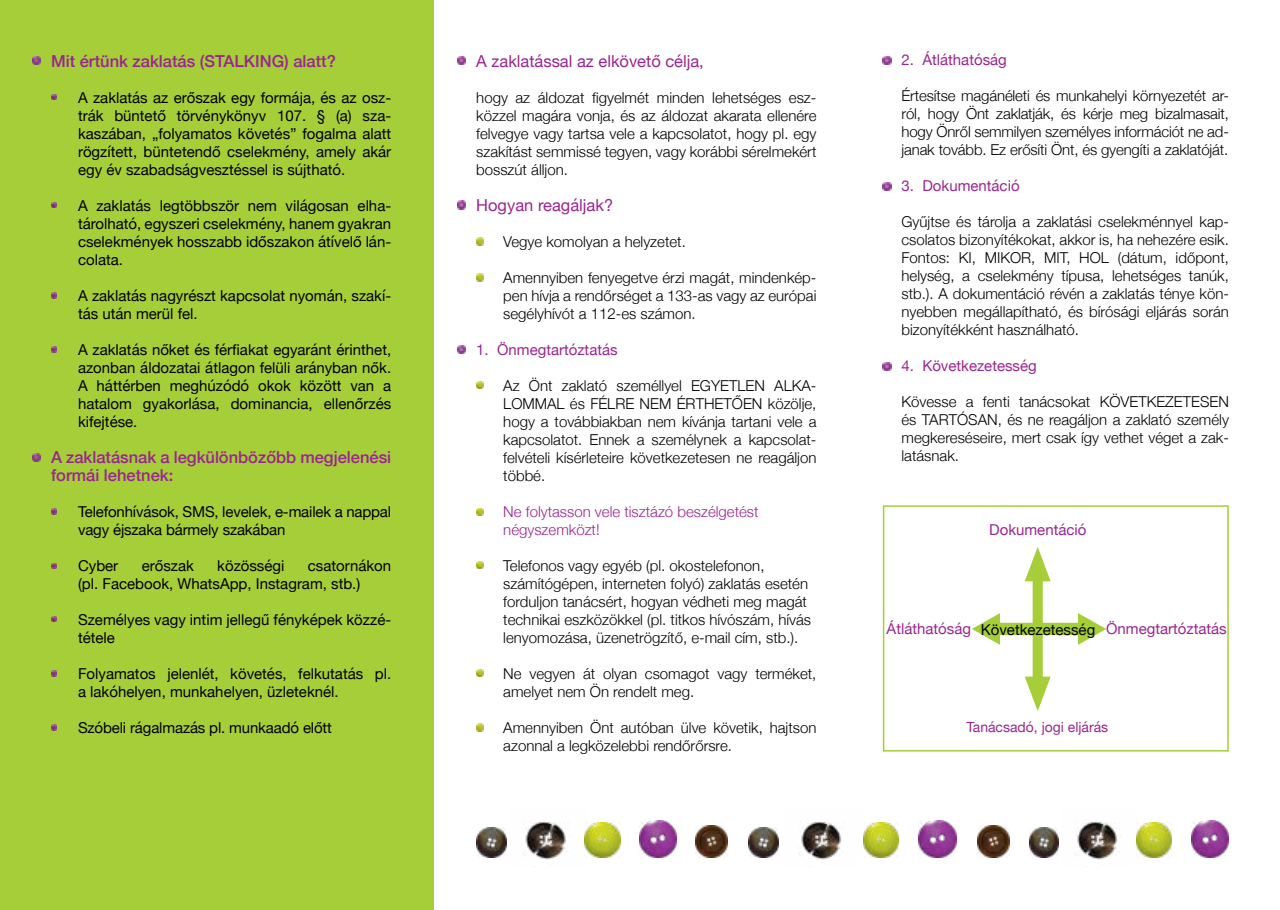
<style>
.page{position:relative;width:1280px;height:910px;background:#fff}
.page>*{position:absolute;margin:0;border:0;box-sizing:border-box;transform-origin:0 0}
.t1{font:500 16.5px/18px "Helvetica Neue";color:#9a258f}
.t2{font:16.5px "Helvetica Neue";color:#9a258f}
.t3{font:300 15px/18px "Helvetica Neue";color:#000;text-align:justify}
.t4{font:15px/18px "Helvetica Neue";color:#000}
.t5{font:15px "Helvetica Neue";color:#9a258f}
.t6{font:300 15px/18px "Helvetica Neue";color:#9a258f}
.t7{font:13.95px "Helvetica Neue";color:#9a258f}
.s1{color:#000}
</style>
<div class="page">
<div style="left:0;top:0;width:434px;height:910px;background:#a6ce39"></div>
<svg style="left:457px;top:56px;width:8px;height:9px"></svg>
<svg style="left:972px;top:547px;width:134px;height:164px"></svg>
<svg style="left:32px;top:57px;width:9px;height:8px"></svg>
<img style="left:977px;top:826px;width:32px;height:32px">
<img style="left:799px;top:821px;width:43px;height:39px">
<img style="left:919px;top:820px;width:37px;height:38px">
<img style="left:749px;top:827px;width:30px;height:31px">
<img style="left:863px;top:822px;width:35px;height:36px">
<img style="left:695px;top:826px;width:32px;height:32px">
<img style="left:523px;top:821px;width:62px;height:39px">
<img style="left:639px;top:820px;width:38px;height:38px">
<img style="left:476px;top:827px;width:30px;height:31px">
<img style="left:585px;top:822px;width:35px;height:36px">
<img style="left:1075px;top:821px;width:62px;height:39px">
<img style="left:1191px;top:820px;width:38px;height:38px">
<img style="left:1137px;top:822px;width:35px;height:36px">
<img style="left:1029px;top:827px;width:30px;height:31px">
<div style="left:883px;top:505px;width:346px;height:247px;border:2px solid #a6ce39"></div>
<svg style="left:883px;top:362px;width:8px;height:9px"></svg>
<svg style="left:883px;top:182px;width:8px;height:9px"></svg>
<svg style="left:883px;top:56px;width:8px;height:9px"></svg>
<svg style="left:457px;top:201px;width:8px;height:8px"></svg>
<svg style="left:457px;top:345px;width:8px;height:9px"></svg>
<svg style="left:476px;top:724px;width:8px;height:7px"></svg>
<svg style="left:476px;top:669px;width:8px;height:7px"></svg>
<svg style="left:476px;top:238px;width:8px;height:7px"></svg>
<svg style="left:476px;top:274px;width:8px;height:7px"></svg>
<svg style="left:476px;top:561px;width:8px;height:7px"></svg>
<svg style="left:476px;top:508px;width:8px;height:7px"></svg>
<svg style="left:476px;top:381px;width:8px;height:8px"></svg>
<svg style="left:51px;top:94px;width:6px;height:6px"></svg>
<svg style="left:51px;top:202px;width:6px;height:6px"></svg>
<svg style="left:51px;top:346px;width:6px;height:6px"></svg>
<svg style="left:51px;top:293px;width:6px;height:5px"></svg>
<svg style="left:32px;top:453px;width:9px;height:9px"></svg>
<svg style="left:51px;top:616px;width:6px;height:6px"></svg>
<svg style="left:51px;top:563px;width:6px;height:6px"></svg>
<svg style="left:51px;top:509px;width:6px;height:5px"></svg>
<svg style="left:51px;top:670px;width:6px;height:6px"></svg>
<svg style="left:51px;top:725px;width:6px;height:5px"></svg>
<p class="t1" style="left:51px;top:51px;width:286px">Mit értünk zaklatás (STALKING) alatt?</p>
<p class="t4" style="left:78px;top:90px;width:315px;text-align:justify;text-indent:-27px">• A zaklatás az erőszak egy formája, és az osz&shy;trák büntető törvénykönyv 107. § (a) sza&shy;kaszában, „folyamatos követés” fogalma alatt rögzített, büntetendő cselekmény, amely akár egy év szabadságvesztéssel is sújtható.</p>
<p class="t4" style="left:78px;top:198px;width:315px;text-align:justify;text-indent:-27px">• A zaklatás legtöbbször nem világosan elha&shy;tárolható, egyszeri cselekmény, hanem gyakran cselekmények hosszabb időszakon átívelő lán&shy;colata.</p>
<p class="t4" style="left:78px;top:288px;width:315px;text-indent:-27px">• A zaklatás nagyrészt kapcsolat nyomán, szakí&shy;tás után merül fel.</p>
<p class="t4" style="left:78px;top:342px;width:315px;text-align:justify;text-indent:-27px">• A zaklatás nőket és férfiakat egyaránt érinthet, azonban áldozatai átlagon felüli arányban nők.<br>A háttérben meghúzódó okok között van a hatalom gyakorlása, dominancia, ellenőrzés kifejtése.</p>
<p class="t1" style="left:51px;top:447px;width:342px">A zaklatásnak a legkülönbözőbb megjelenési formái lehetnek:</p>
<p class="t4" style="left:78px;top:504px;width:315px;text-indent:-27px">• Telefonhívások, SMS, levelek, e-mailek a nappal vagy éjszaka bármely szakában</p>
<p class="t4" style="left:51px;top:558px;width:69px">• Cyber</p>
<p class="t4" style="left:142px;top:558px;width:54px">erőszak</p>
<p class="t4" style="left:217px;top:558px;width:69px">közösségi</p>
<p class="t4" style="left:78px;top:558px;width:315px;text-indent:230px">csatornákon (pl. Facebook, WhatsApp, Instagram, stb.)</p>
<p class="t4" style="left:78px;top:612px;width:315px;text-indent:-27px">• Személyes vagy intim jellegű fényképek közzé&shy;tétele</p>
<p class="t4" style="left:78px;top:666px;width:315px;text-indent:-27px">• Folyamatos jelenlét, követés, felkutatás pl. a lakóhelyen, munkahelyen, üzleteknél.</p>
<p class="t4" style="left:51px;top:720px;width:282px">• Szóbeli rágalmazás pl. munkaadó előtt</p>
<p class="t5" style="left:901px;top:49px;width:107px">2. Átláthatóság</p>
<p class="t3" style="left:901px;top:86px;width:329px">Értesítse magánéleti és munkahelyi környezetét ar&shy;ról, hogy Önt zaklatják, és kérje meg bizalmasait, hogy Önről semmilyen személyes információt ne ad&shy;janak tovább. Ez erősíti Önt, és gyengíti a zaklatóját.</p>
<p class="t5" style="left:901px;top:175px;width:120px">3. Dokumentáció</p>
<p class="t3" style="left:901px;top:212px;width:329px">Gyűjtse és tárolja a zaklatási cselekménnyel kap&shy;csolatos bizonyítékokat, akkor is, ha nehezére esik.<br>Fontos: KI, MIKOR, MIT, HOL (dátum, időpont, helység, a cselekmény típusa, lehetséges tanúk, stb.). A dokumentáció révén a zaklatás ténye kön&shy;nyebben megállapítható, és bírósági eljárás során bizonyítékként használható.</p>
<p class="t5" style="left:901px;top:355px;width:137px">4. Következetesség</p>
<p class="t3" style="left:901px;top:392px;width:329px">Kövesse a fenti tanácsokat KÖVETKEZETESEN és TARTÓSAN, és ne reagáljon a zaklató személy megkereséseire, mert csak így vethet véget a zak&shy;latásnak.</p>
<p class="t2" style="left:476px;top:49px;width:229px">A zaklatással az elkövető célja,</p>
<p class="t3" style="left:476px;top:87px;width:342px">hogy az áldozat figyelmét minden lehetséges esz&shy;közzel magára vonja, és az áldozat akarata ellenére felvegye vagy tartsa vele a kapcsolatot, hogy pl. egy szakítást semmissé tegyen, vagy korábbi sérelmekért bosszút álljon.</p>
<p class="t2" style="left:476px;top:193px;width:138px">Hogyan reagáljak?</p>
<p class="t3" style="left:476px;top:231px;width:211px">• Vegye komolyan a helyzetet.</p>
<p class="t3" style="left:503px;top:267px;width:315px;text-indent:-27px">• Amennyiben fenyegetve érzi magát, mindenkép&shy;pen hívja a rendőrséget a 133-as vagy az európai segélyhívót a 112-es számon.</p>
<p class="t5" style="left:476px;top:339px;width:143px">1. Önmegtartóztatás</p>
<p class="t3" style="left:503px;top:375px;width:315px;text-indent:-27px">• Az Önt zaklató személlyel EGYETLEN ALKA-LOMMAL és FÉLRE NEM ÉRTHETŐEN közölje, hogy a továbbiakban nem kívánja tartani vele a kapcsolatot. Ennek a személynek a kapcsolat&shy;felvételi kísérleteire következetesen ne reagáljon többé.</p>
<p class="t6" style="left:503px;top:501px;width:257px;text-indent:-27px"><span class="s1">•</span> Ne folytasson vele tisztázó beszélgetést négyszemközt!</p>
<p class="t3" style="left:503px;top:555px;width:309px;text-align:left;text-indent:-27px">• Telefonos vagy egyéb (pl. okostelefonon, számítógépen, interneten folyó) zaklatás esetén forduljon tanácsért, hogyan védheti meg magát technikai eszközökkel (pl. titkos hívószám, hívás lenyomozása, üzenetrögzítő, e-mail cím, stb.).</p>
<p class="t3" style="left:503px;top:663px;width:315px;text-indent:-27px">• Ne vegyen át olyan csomagot vagy terméket, amelyet nem Ön rendelt meg.</p>
<p class="t3" style="left:503px;top:717px;width:315px;text-indent:-27px">• Amennyiben Önt autóban ülve követik, hajtson azonnal a legközelebbi rendőrőrsre.</p>
<p class="t7" style="left:966px;top:717px;width:143px">Tanácsadó, jogi eljárás</p>
<p class="t5" style="left:989px;top:519px;width:99px">Dokumentáció</p>
<p class="t5" style="left:887px;top:618px;width:342px">Átláthatóság <span class="s1">Következetesség</span> Önmegtartóztatás</p>
</div>
